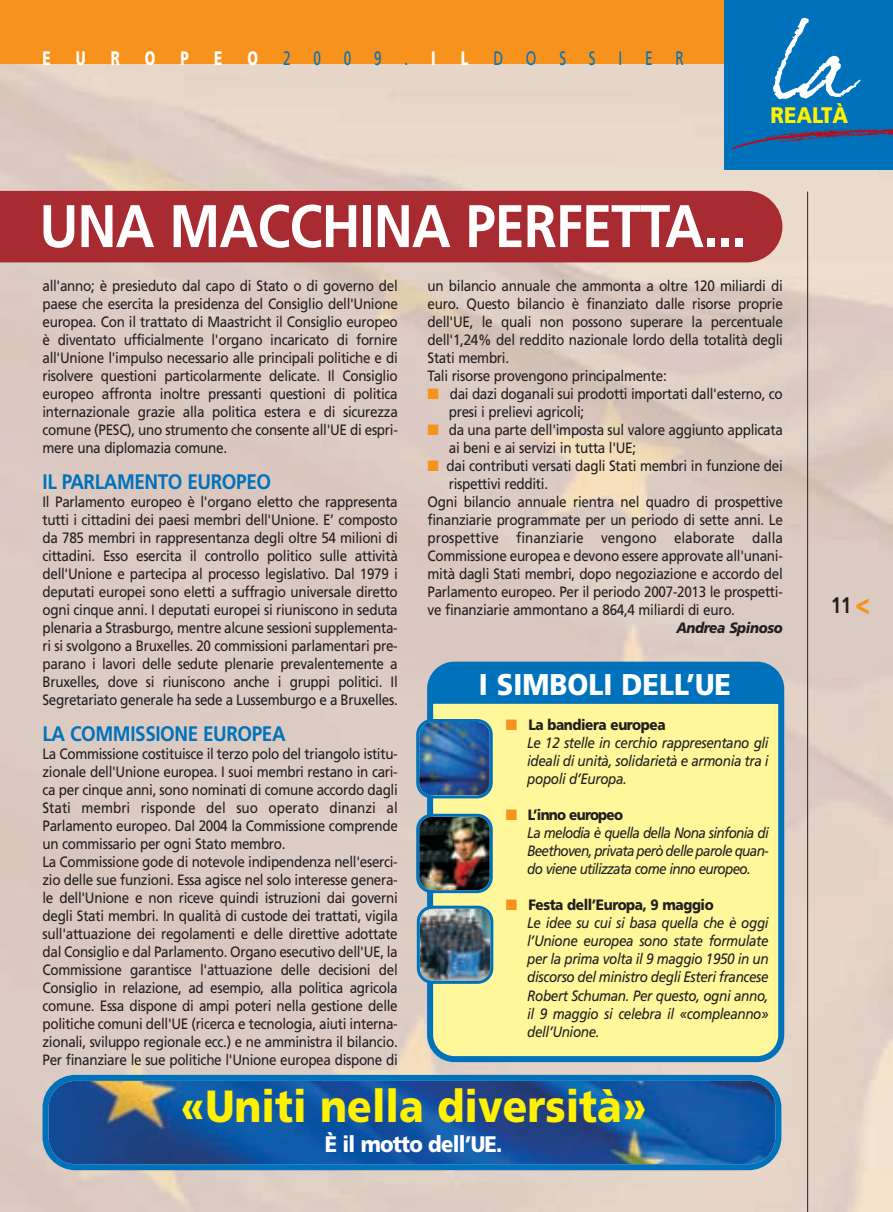
<style>
.page{position:relative;width:893px;height:1212px;background:#fff}
.page>*{position:absolute;margin:0;border:0;box-sizing:border-box;transform-origin:0 0}
.t1{font:105px "Dear Joefour";color:#fff}
.t2{font:700 60px "Frutiger";letter-spacing:-.015em;color:#fff;scale:.9 1}
.t3{font:900 45px "Frutiger";color:#fff101;scale:.9 1}
.t4{font:900 30px "Frutiger";color:#fff;scale:.9 1}
.t5{font:900 22.5px "Frutiger";letter-spacing:-.035em;color:#fff;scale:.9 1}
.t6{font:900 22.5px "Frutiger";color:#fff101;scale:.9 1}
.t7{font:700 22.5px "Frutiger";color:#231f20;scale:.8 1}
.t8{font:700 21px "Frutiger";letter-spacing:-.02em;color:#0072bc;scale:.9 1}
.t9{font:19.5px "Frutiger";letter-spacing:1.67em;color:#0072bc;scale:.7 1}
.t10{font:900 19.5px "Frutiger";color:#fff;scale:.7 1}
.t11{font:15px/18px "Frutiger";letter-spacing:-.02em;color:#231f20;scale:.9 1}
.t12{font:italic 15px/18px "Frutiger";letter-spacing:-.03em;color:#231f20;scale:.9 1}
.t13{font:italic 15px/18px "Frutiger";letter-spacing:-.05em;color:#231f20;scale:.9 1}
.t14{font:15px "Frutiger";color:#231f20;scale:.9 1}
.t15{font:italic 900 15px "Frutiger";letter-spacing:-.025em;color:#231f20;scale:.9 1}
.s1{font-weight:900;color:#fff}
.s2{color:#f7931d}
.s3{font-weight:900;font-style:normal}
</style>
<div class="page">
<div style="left:0;top:0;width:893px;height:64px;background:#f7931d"></div>
<hr style="left:807px;top:192px;width:1px;height:1020px;background:#231f20">
<div style="left:724px;top:0;width:169px;height:170px;background:#0072bc"></div>
<svg style="left:731px;top:129px;width:162px;height:22px"></svg>
<div style="left:0;top:191px;width:782px;height:71px;background:#a72b30"></div>
<div style="left:427px;top:662px;width:357px;height:400px;background:#fff79a"></div>
<div style="left:430px;top:665px;width:352px;height:39px;background:#0072bc"></div>
<img style="left:416px;top:719px;width:77px;height:79px">
<img style="left:416px;top:814px;width:77px;height:79px">
<img style="left:417px;top:906px;width:76px;height:78px">
<svg style="left:43px;top:1075px;width:738px;height:95px;background:#1c5a9e"></svg>
<svg style="left:856px;top:599px;width:13px;height:15px"></svg>
<p class="t10" style="left:43px;top:50px;width:13px">E</p>
<p class="t10" style="left:76px;top:50px;width:16px">U</p>
<p class="t10" style="left:111px;top:50px;width:15px">R</p>
<p class="t10" style="left:145px;top:50px;width:17px">O</p>
<p class="t10" style="left:181px;top:50px;width:13px">P</p>
<p class="t10" style="left:214px;top:50px;width:13px">E</p>
<p class="t10" style="left:247px;top:50px;width:17px">O</p>
<p class="t9" style="left:283px;top:50px;width:219px">2009.<span class="s1">I</span></p>
<p class="t10" style="left:461px;top:50px;width:12px">L</p>
<p class="t9" style="left:493px;top:50px;width:274px">DOSSIER</p>
<p class="t1" style="left:776px;top:0;width:66px">la</p>
<p class="t6" style="left:770px;top:106px;width:88px">REALTÀ</p>
<p class="t2" style="left:39px;top:202px;width:787px">UNA MACCHINA PERFETTA...</p>
<p class="t11" style="left:43px;top:278px;width:396px;text-align:justify">all'anno; è presieduto dal capo di Stato o di governo del paese che esercita la presidenza del Consiglio dell'Unione europea. Con il trattato di Maastricht il Consiglio europeo è diventato ufficialmente l'organo incaricato di fornire all'Unione l'impulso necessario alle principali politiche e di risolvere questioni particolarmente delicate. Il Consiglio europeo affronta inoltre pressanti questioni di politica internazionale grazie alla politica estera e di sicurezza comune (PESC), uno strumento che consente all'UE di espri&shy;mere una diplomazia comune.</p>
<p class="t8" style="left:43px;top:473px;width:255px">IL PARLAMENTO EUROPEO</p>
<p class="t11" style="left:43px;top:494px;width:396px;text-align:justify">Il Parlamento europeo è l'organo eletto che rappresenta tutti i cittadini dei paesi membri dell'Unione. E’ composto da 785 membri in rappresentanza degli oltre 54 milioni di cittadini. Esso esercita il controllo politico sulle attività dell'Unione e partecipa al processo legislativo. Dal 1979 i deputati europei sono eletti a suffragio universale diretto ogni cinque anni. I deputati europei si riuniscono in seduta plenaria a Strasburgo, mentre alcune sessioni supplementa&shy;ri si svolgono a Bruxelles. 20 commissioni parlamentari pre&shy;parano i lavori delle sedute plenarie prevalentemente a Bruxelles, dove si riuniscono anche i gruppi politici. Il Segretariato generale ha sede a Lussemburgo e a Bruxelles.</p>
<p class="t8" style="left:43px;top:725px;width:272px">LA COMMISSIONE EUROPEA</p>
<p class="t11" style="left:43px;top:746px;width:396px">La Commissione costituisce il terzo polo del triangolo istitu&shy;zionale dell'Unione europea. I suoi membri restano in cari&shy;ca per cinque anni, sono nominati di comune accordo dagli Stati membri risponde del suo operato dinanzi al Parlamento europeo. Dal 2004 la Commissione comprende un commissario per ogni Stato membro.<br>La Commissione gode di notevole indipendenza nell'eserci&shy;zio delle sue funzioni. Essa agisce nel solo interesse genera&shy;le dell'Unione e non riceve quindi istruzioni dai governi degli Stati membri. In qualità di custode dei trattati, vigila sull'attuazione dei regolamenti e delle direttive adottate dal Consiglio e dal Parlamento. Organo esecutivo dell'UE, la Commissione garantisce l'attuazione delle decisioni del Consiglio in relazione, ad esempio, alla politica agricola comune. Essa dispone di ampi poteri nella gestione delle politiche comuni dell'UE (ricerca e tecnologia, aiuti interna&shy;zionali, sviluppo regionale ecc.) e ne amministra il bilancio.<br>Per finanziare le sue politiche l'Unione europea dispone di</p>
<p class="t11" style="left:428px;top:278px;width:396px">un bilancio annuale che ammonta a oltre 120 miliardi di euro. Questo bilancio è finanziato dalle risorse proprie dell'UE, le quali non possono superare la percentuale dell'1,24% del reddito nazionale lordo della totalità degli Stati membri.<br>Tali risorse provengono principalmente:</p>
<p class="t11" style="left:449px;top:386px;width:373px;text-indent:-21px"><span class="s2">■</span> dai dazi doganali sui prodotti importati dall'esterno, co presi i prelievi agricoli;</p>
<p class="t11" style="left:449px;top:422px;width:373px;text-indent:-21px"><span class="s2">■</span> da una parte dell'imposta sul valore aggiunto applicata ai beni e ai servizi in tutta l'UE;</p>
<p class="t11" style="left:428px;top:458px;width:396px"><span class="s2">■</span> dai contributi versati dagli Stati membri in funzione dei</p>
<p class="t11" style="left:449px;top:476px;width:112px">rispettivi redditi.</p>
<p class="t11" style="left:428px;top:494px;width:396px">Ogni bilancio annuale rientra nel quadro di prospettive</p>
<p class="t11" style="left:428px;top:512px;width:396px">finanziarie programmate per un periodo di sette anni. Le</p>
<p class="t14" style="left:428px;top:532px;width:396px">prospettive finanziarie vengono elaborate dalla</p>
<p class="t11" style="left:428px;top:548px;width:396px">Commissione europea e devono essere approvate all'unani-</p>
<p class="t11" style="left:428px;top:566px;width:396px">mità dagli Stati membri, dopo negoziazione e accordo del</p>
<p class="t11" style="left:428px;top:584px;width:396px">Parlamento europeo. Per il periodo 2007-2013 le prospetti-</p>
<p class="t11" style="left:428px;top:602px;width:343px">ve finanziarie ammontano a 864,4 miliardi di euro.</p>
<p class="t15" style="left:676px;top:622px;width:120px">Andrea Spinoso</p>
<p class="t4" style="left:479px;top:672px;width:282px">I SIMBOLI DELL’UE</p>
<p class="t12" style="left:527px;top:717px;width:270px;text-indent:-21px"><span class="s2">■</span> <span class="s3">La bandiera europea<br></span>Le 12 stelle in cerchio rappresentano gli ideali di unità, solidarietà e armonia tra i popoli d’Europa.</p>
<p class="t13" style="left:527px;top:807px;width:270px;text-indent:-21px"><span class="s2">■</span> <span class="s3">L’inno europeo<br></span>La melodia è quella della Nona sinfonia di Beethoven, privata però delle parole quan&shy;do viene utilizzata come inno europeo.</p>
<p class="t12" style="left:527px;top:897px;width:270px;text-indent:-21px"><span class="s2">■</span> <span class="s3">Festa dell’Europa, 9 maggio<br></span>Le idee su cui si basa quella che è oggi l’Unione europea sono state formulate per la prima volta il 9 maggio 1950 in un discorso del ministro degli Esteri francese Robert Schuman. Per questo, ogni anno, il 9 maggio si celebra il «compleanno» dell’Unione.</p>
<p class="t3" style="left:181px;top:1088px;width:519px">«Uniti nella diversità»</p>
<p class="t5" style="left:325px;top:1135px;width:199px">È il motto dell’UE.</p>
<p class="t7" style="left:831px;top:596px;width:27px">11</p>
</div>
